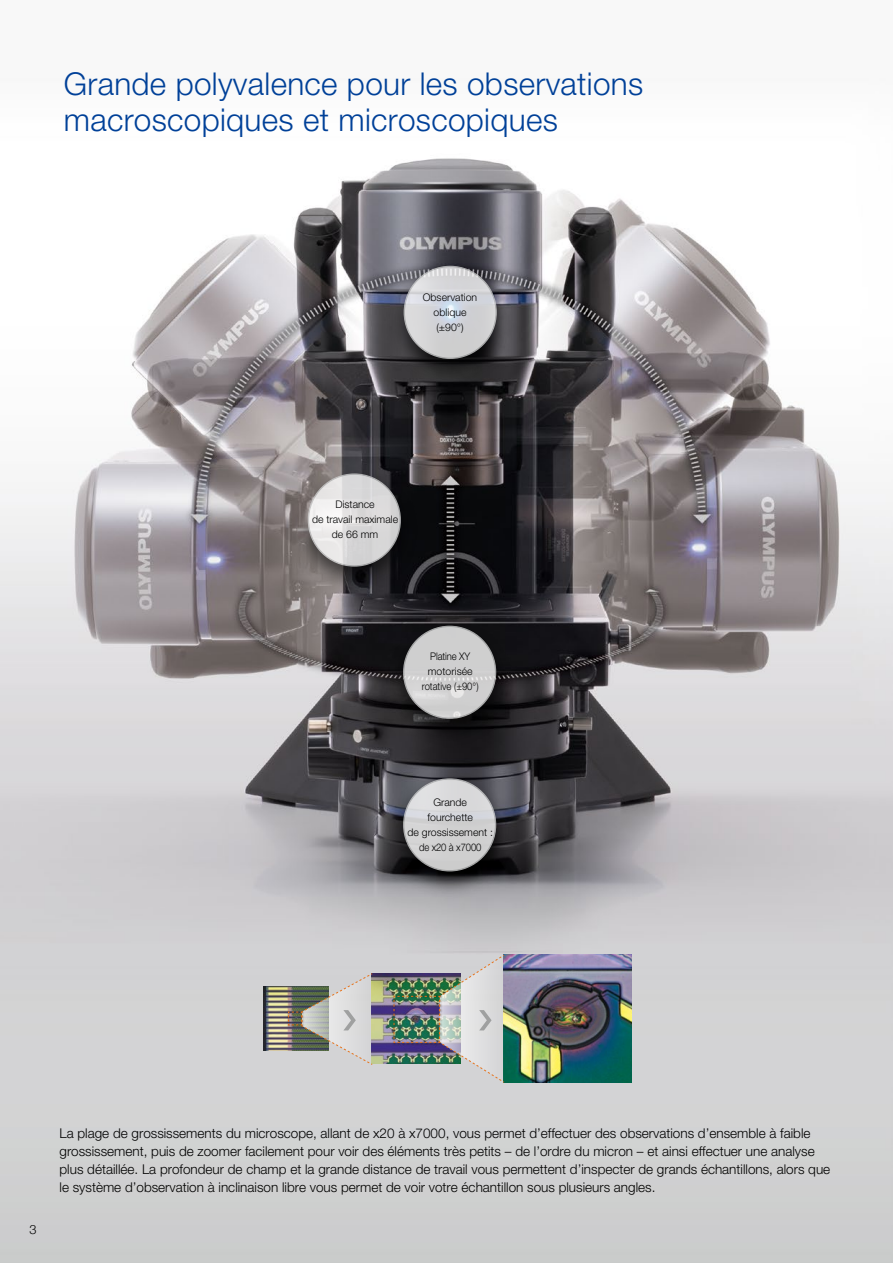
<style>
.page{position:relative;width:893px;height:1263px;background:#fff}
.page>*{position:absolute;margin:0;border:0;box-sizing:border-box;transform-origin:0 0}
.Title_18-24{font:300 31.5px/36px "Helvetica Neue LT Std";letter-spacing:.01em;color:#004098}
.Text_9-12{font:300 13.5px/18px "Helvetica Neue LT Std";color:#000}
.t1{font:300 12.75px "Helvetica Neue";color:#000}
.t2{font:300 10.5px "Helvetica Neue LT Std";color:#000}
.t3{font:300 10.5px "Helvetica Neue LT Std";color:#000;scale:.9 1}
</style>
<div class="page">
<img style="left:0;top:158px;width:893px;height:1105px">
<img style="left:381px;top:253px;width:139px;height:139px">
<svg style="left:404px;top:266px;width:92px;height:92px;background:#d2d3d7"></svg>
<img style="left:380px;top:613px;width:139px;height:139px">
<svg style="left:404px;top:626px;width:92px;height:92px;background:#cfcfcf"></svg>
<img style="left:285px;top:461px;width:139px;height:139px">
<svg style="left:308px;top:474px;width:92px;height:92px;background:#dedddd"></svg>
<img style="left:380px;top:766px;width:139px;height:138px">
<svg style="left:404px;top:779px;width:92px;height:92px;background:#d2d2d3"></svg>
<img style="left:505px;top:955px;width:127px;height:127px">
<img style="left:373px;top:973px;width:20px;height:91px">
<img style="left:263px;top:986px;width:25px;height:65px">
<img style="left:286px;top:1009px;width:2px;height:19px">
<img style="left:391px;top:994px;width:2px;height:52px">
<img style="left:288px;top:973px;width:85px;height:92px">
<img style="left:393px;top:954px;width:112px;height:129px">
<p class="Title_18-24" style="left:64px;top:65px;width:581px">Grande polyvalence pour les observations macroscopiques et microscopiques</p>
<p class="t2" style="left:423px;top:291px;width:56px">Observation</p>
<p class="t2" style="left:434px;top:306px;width:34px">oblique</p>
<p class="t2" style="left:436px;top:321px;width:29px">(±90°)</p>
<p class="t2" style="left:335px;top:498px;width:41px">Distance</p>
<p class="t2" style="left:312px;top:513px;width:88px">de travail maximale</p>
<p class="t2" style="left:332px;top:528px;width:48px">de 66 mm</p>
<p class="t3" style="left:430px;top:650px;width:46px">Platine XY</p>
<p class="t2" style="left:428px;top:665px;width:46px">motorisée</p>
<p class="t3" style="left:422px;top:680px;width:65px">rotative (±90°)</p>
<p class="t2" style="left:433px;top:796px;width:35px">Grande</p>
<p class="t2" style="left:427px;top:811px;width:47px">fourchette</p>
<p class="t2" style="left:407px;top:826px;width:87px">de grossissement :</p>
<p class="t3" style="left:419px;top:841px;width:71px">de x20 à x7000</p>
<p class="t1" style="left:29px;top:1219px;width:9px">3</p>
<p class="Text_9-12" style="left:60px;top:1124px;width:772px">La plage de grossissements du microscope, allant de x20 à x7000, vous permet d’effectuer des observations d’ensemble à faible grossissement, puis de zoomer facilement pour voir des éléments très petits – de l’ordre du micron – et ainsi effectuer une analyse plus détaillée. La profondeur de champ et la grande distance de travail vous permettent d’inspecter de grands échantillons, alors que le système d’observation à inclinaison libre vous permet de voir votre échantillon sous plusieurs angles.</p>
</div>
